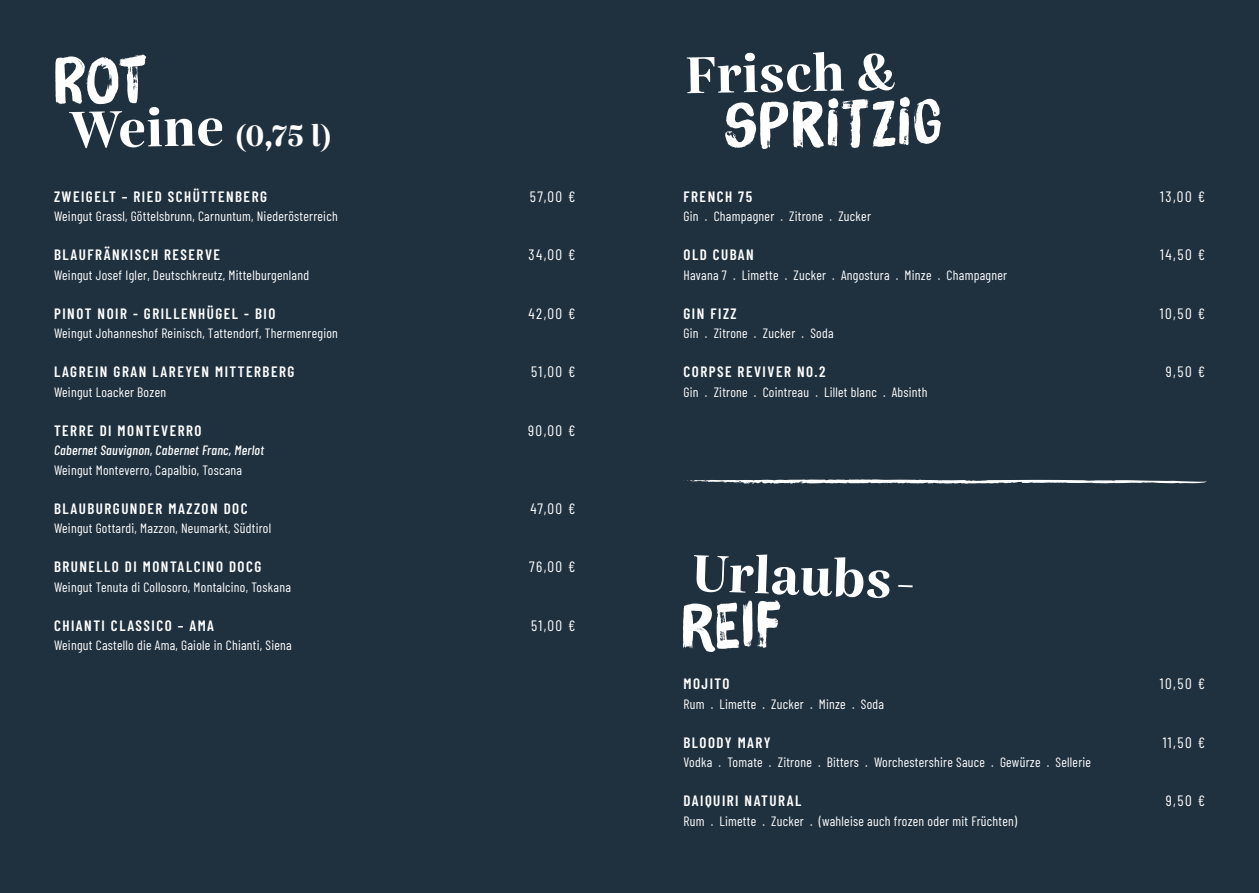
<style>
.page{position:relative;width:1259px;height:893px;background:#1f303e}
.page>*{position:absolute;margin:0;border:0;box-sizing:border-box;transform-origin:0 0}
.t1{font:61.5px "Brush Up";color:#fff}
.t2{font:700 52.5px "Gabriela";color:#fff}
.t3{font:700 30px "Gabriela";color:#fff}
.t4{font:600 15px "Barlow Condensed";letter-spacing:.1em;color:#fff}
.t5{font:15px "Barlow Condensed";letter-spacing:.1em;color:#fff}
.t6{font:13.5px "Barlow Condensed";letter-spacing:.02em;color:#fff}
.t7{font:italic 500 13.5px "Barlow Condensed";letter-spacing:.02em;color:#fff}
.s1{font-size:40.5px}
</style>
<div class="page">
<svg style="left:683px;top:479px;width:524px;height:5px"></svg>
<h2 class="t2" style="left:69px;top:98px;width:156px;rotate:-1deg">Weine</h2>
<h3 class="t3" style="left:236px;top:117px;width:97px">(0,75 l)</h3>
<p class="t4" style="left:54px;top:185px;width:214px">ZWEIGELT – RIED SCHÜTTENBERG</p>
<p class="t5" style="left:530px;top:185px;width:47px">57,00 €</p>
<p class="t6" style="left:54px;top:207px;width:285px">Weingut Grassl, Göttelsbrunn, Carnuntum, Niederösterreich</p>
<p class="t4" style="left:54px;top:244px;width:168px">BLAUFRÄNKISCH RESERVE</p>
<p class="t5" style="left:528px;top:244px;width:49px">34,00 €</p>
<p class="t6" style="left:54px;top:265px;width:257px">Weingut Josef Igler, Deutschkreutz, Mittelburgenland</p>
<p class="t4" style="left:54px;top:302px;width:223px">PINOT NOIR - GRILLENHÜGEL - BIO</p>
<p class="t5" style="left:528px;top:302px;width:48px">42,00 €</p>
<p class="t6" style="left:54px;top:324px;width:285px">Weingut Johanneshof Reinisch, Tattendorf, Thermenregion</p>
<p class="t4" style="left:54px;top:361px;width:242px">LAGREIN GRAN LAREYEN MITTERBERG</p>
<p class="t5" style="left:531px;top:361px;width:46px">51,00 €</p>
<p class="t6" style="left:54px;top:382px;width:114px">Weingut Loacker Bozen</p>
<p class="t4" style="left:54px;top:419px;width:149px">TERRE DI MONTEVERRO</p>
<p class="t5" style="left:528px;top:419px;width:49px">90,00 €</p>
<p class="t7" style="left:54px;top:441px;width:211px">Cabernet Sauvignon, Cabernet Franc, Merlot</p>
<p class="t6" style="left:54px;top:460px;width:190px">Weingut Monteverro, Capalbio, Toscana</p>
<p class="t4" style="left:54px;top:497px;width:195px">BLAUBURGUNDER MAZZON DOC</p>
<p class="t5" style="left:530px;top:497px;width:46px">47,00 €</p>
<p class="t6" style="left:54px;top:519px;width:219px">Weingut Gottardi, Mazzon, Neumarkt, Südtirol</p>
<p class="t4" style="left:54px;top:556px;width:209px">BRUNELLO DI MONTALCINO DOCG</p>
<p class="t5" style="left:529px;top:556px;width:48px">76,00 €</p>
<p class="t6" style="left:54px;top:577px;width:238px">Weingut Tenuta di Collosoro, Montalcino, Toskana</p>
<p class="t4" style="left:54px;top:614px;width:162px">CHIANTI CLASSICO – AMA</p>
<p class="t5" style="left:531px;top:614px;width:46px">51,00 €</p>
<p class="t6" style="left:54px;top:636px;width:239px">Weingut Castello die Ama, Gaiole in Chianti, Siena</p>
<h2 class="t2" style="left:684px;top:43px;width:212px;rotate:-1deg">Frisch &amp;</h2>
<h1 class="t1" style="left:723px;top:88px;width:219px;rotate:-1deg">SPRITZIG</h1>
<p class="t4" style="left:683px;top:185px;width:70px">FRENCH 75</p>
<p class="t5" style="left:1160px;top:185px;width:46px">13,00 €</p>
<p class="t6" style="left:683px;top:207px;width:189px">Gin . Champagner . Zitrone . Zucker</p>
<p class="t4" style="left:683px;top:244px;width:72px">OLD CUBAN</p>
<p class="t5" style="left:1160px;top:244px;width:46px">14,50 €</p>
<p class="t6" style="left:683px;top:265px;width:325px">Havana 7 . Limette . Zucker . Angostura . Minze . Champagner</p>
<p class="t4" style="left:683px;top:302px;width:55px">GIN FIZZ</p>
<p class="t5" style="left:1159px;top:302px;width:47px">10,50 €</p>
<p class="t6" style="left:683px;top:324px;width:152px">Gin . Zitrone . Zucker . Soda</p>
<p class="t4" style="left:683px;top:361px;width:144px">CORPSE REVIVER NO.2</p>
<p class="t5" style="left:1165px;top:361px;width:41px">9,50 €</p>
<p class="t6" style="left:683px;top:382px;width:245px">Gin . Zitrone . Cointreau . Lillet blanc . Absinth</p>
<h2 class="t2" style="left:693px;top:541px;width:225px;rotate:2deg">Urlaubs<span class="s1">-</span></h2>
<h1 class="t1" style="left:681px;top:588px;width:99px;rotate:-1deg">REIF</h1>
<p class="t4" style="left:683px;top:673px;width:48px">MOJITO</p>
<p class="t5" style="left:1159px;top:673px;width:47px">10,50 €</p>
<p class="t6" style="left:683px;top:694px;width:202px">Rum . Limette . Zucker . Minze . Soda</p>
<p class="t4" style="left:683px;top:731px;width:88px">BLOODY MARY</p>
<p class="t5" style="left:1162px;top:731px;width:44px">11,50 €</p>
<p class="t6" style="left:683px;top:753px;width:409px">Vodka . Tomate . Zitrone . Bitters . Worchestershire Sauce . Gewürze . Sellerie</p>
<p class="t4" style="left:683px;top:790px;width:119px">DAIQUIRI NATURAL</p>
<p class="t5" style="left:1165px;top:790px;width:41px">9,50 €</p>
<p class="t6" style="left:683px;top:811px;width:335px">Rum . Limette . Zucker . (wahleise auch frozen oder mit Früchten)</p>
</div>
